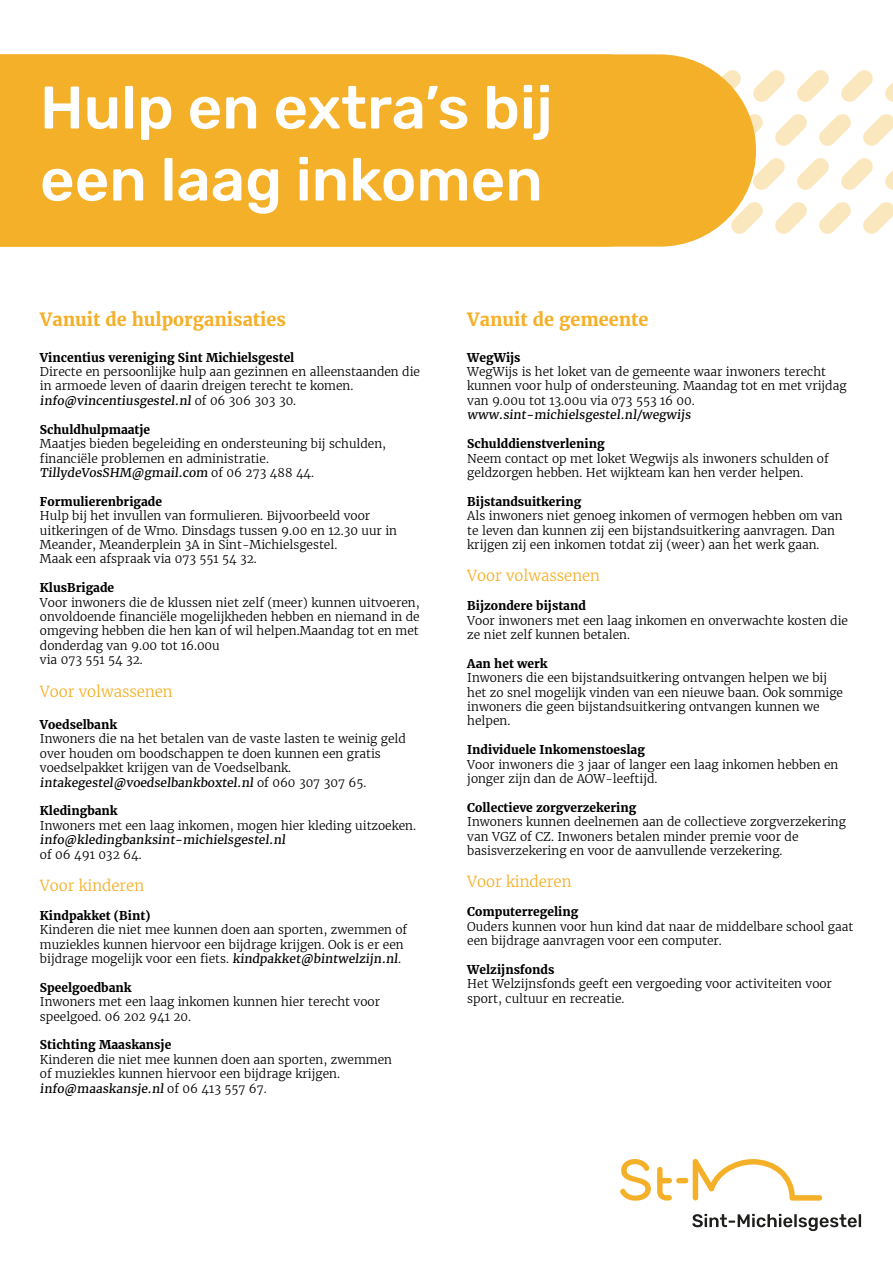
<style>
.page{position:relative;width:893px;height:1263px;background:#fff}
.page>*{position:absolute;margin:0;border:0;box-sizing:border-box;transform-origin:0 0}
.t1{font:500 60px/72px "Rubik";color:#fff}
.t2{font:700 18px "Merriweather";color:#f4b028}
.t3{font:300 15px "Merriweather";color:#f4b028}
.t4{font:300 12px/14.4px "Merriweather";color:#000}
.t5{font:700 12px "Merriweather";color:#000}
.t6{font:12px "Merriweather";color:#000}
.s1{font-weight:400}
</style>
<div class="page">
<svg style="left:756px;top:70px;width:137px;height:164px"></svg>
<div style="left:0;top:54px;width:756px;height:193px;background:#f4b028"></div>
<div style="left:676px;top:1178px;width:12px;height:5px;background:#f4b028;border-radius:3px"></div>
<svg style="left:657px;top:1167px;width:15px;height:33px"></svg>
<svg style="left:620px;top:1159px;width:31px;height:42px"></svg>
<svg style="left:693px;top:1159px;width:129px;height:41px"></svg>
<svg style="left:692px;top:1214px;width:169px;height:17px"></svg>
<h1 class="t1" style="left:40px;top:73px;width:514px">Hulp en extra’s bij een laag inkomen</h1>
<h2 class="t2" style="left:40px;top:307px;width:248px">Vanuit de hulporganisaties</h2>
<p class="t5" style="left:40px;top:349px;width:256px">Vincentius vereniging Sint Michielsgestel</p>
<p class="t4" style="left:40px;top:364px;width:382px">Directe en persoonlijke hulp aan gezinnen en alleenstaanden die in armoede leven of daarin dreigen terecht te komen. <span class="s1">info@vincentiusgestel.nl</span> of 06 306 303 30.</p>
<p class="t5" style="left:40px;top:421px;width:112px">Schuldhulpmaatje</p>
<p class="t4" style="left:40px;top:436px;width:348px">Maatjes bieden begeleiding en ondersteuning bij schulden, financiële problemen en administratie.<br><span class="s1">TillydeVosSHM@gmail.com</span> of 06 273 488 44.</p>
<p class="t5" style="left:40px;top:493px;width:124px">Formulierenbrigade</p>
<p class="t4" style="left:40px;top:508px;width:359px">Hulp bij het invullen van formulieren. Bijvoorbeeld voor uitkeringen of de Wmo. Dinsdags tussen 9.00 en 12.30 uur in Meander, Meanderplein 3A in Sint-Michielsgestel.<br>Maak een afspraak via 073 551 54 32.</p>
<p class="t5" style="left:40px;top:580px;width:76px">KlusBrigade</p>
<p class="t4" style="left:40px;top:595px;width:381px">Voor inwoners die de klussen niet zelf (meer) kunnen uitvoeren, onvoldoende financiële mogelijkheden hebben en niemand in de omgeving hebben die hen kan of wil helpen.Maandag tot en met donderdag van 9.00 tot 16.00u<br>via 073 551 54 32.</p>
<p class="t3" style="left:40px;top:681px;width:134px">Voor volwassenen</p>
<p class="t5" style="left:40px;top:716px;width:79px">Voedselbank</p>
<p class="t4" style="left:40px;top:731px;width:367px">Inwoners die na het betalen van de vaste lasten te weinig geld over houden om boodschappen te doen kunnen een gratis voedselpakket krijgen van de Voedselbank. <span class="s1">intakegestel@voedselbankboxtel.nl</span> of 060 307 307 65.</p>
<p class="t5" style="left:40px;top:803px;width:79px">Kledingbank</p>
<p class="t4" style="left:40px;top:818px;width:378px">Inwoners met een laag inkomen, mogen hier kleding uitzoeken.</p>
<p class="t6" style="left:40px;top:832px;width:249px">info@kledingbanksint-michielsgestel.nl</p>
<p class="t4" style="left:40px;top:847px;width:103px">of 06 491 032 64.</p>
<p class="t3" style="left:40px;top:875px;width:106px">Voor kinderen</p>
<p class="t5" style="left:40px;top:907px;width:112px">Kindpakket (Bint)</p>
<p class="t4" style="left:40px;top:922px;width:369px">Kinderen die niet mee kunnen doen aan sporten, zwemmen of muziekles kunnen hiervoor een bijdrage krijgen. Ook is er een bijdrage mogelijk voor een fiets. <span class="s1">kindpakket@bintwelzijn.nl</span>.</p>
<p class="t5" style="left:40px;top:979px;width:93px">Speelgoedbank</p>
<p class="t4" style="left:40px;top:994px;width:342px">Inwoners met een laag inkomen kunnen hier terecht voor speelgoed. 06 202 941 20.</p>
<p class="t5" style="left:40px;top:1037px;width:133px">Stichting Maaskansje</p>
<p class="t4" style="left:40px;top:1052px;width:354px">Kinderen die niet mee kunnen doen aan sporten, zwemmen of muziekles kunnen hiervoor een bijdrage krijgen. <span class="s1">info@maaskansje.nl</span> of 06 413 557 67.</p>
<h2 class="t2" style="left:467px;top:307px;width:183px">Vanuit de gemeente</h2>
<p class="t5" style="left:467px;top:349px;width:55px">WegWijs</p>
<p class="t4" style="left:467px;top:364px;width:381px">WegWijs is het loket van de gemeente waar inwoners terecht kunnen voor hulp of ondersteuning. Maandag tot en met vrijdag van 9.00u tot 13.00u via 073 553 16 00.</p>
<p class="t6" style="left:467px;top:407px;width:227px">www.sint-michielsgestel.nl/wegwijs</p>
<p class="t5" style="left:467px;top:436px;width:139px">Schulddienstverlening</p>
<p class="t4" style="left:467px;top:451px;width:363px">Neem contact op met loket Wegwijs als inwoners schulden of geldzorgen hebben. Het wijkteam kan hen verder helpen.</p>
<p class="t5" style="left:467px;top:493px;width:116px">Bijstandsuitkering</p>
<p class="t4" style="left:467px;top:508px;width:377px">Als inwoners niet genoeg inkomen of vermogen hebben om van te leven dan kunnen zij een bijstandsuitkering aanvragen. Dan krijgen zij een inkomen totdat zij (weer) aan het werk gaan.</p>
<p class="t3" style="left:467px;top:566px;width:134px">Voor volwassenen</p>
<p class="t5" style="left:467px;top:598px;width:120px">Bijzondere bijstand</p>
<p class="t4" style="left:467px;top:613px;width:382px">Voor inwoners met een laag inkomen en onverwachte kosten die ze niet zelf kunnen betalen.</p>
<p class="t5" style="left:467px;top:655px;width:82px">Aan het werk</p>
<p class="t4" style="left:467px;top:670px;width:377px">Inwoners die een bijstandsuitkering ontvangen helpen we bij het zo snel mogelijk vinden van een nieuwe baan. Ook sommige inwoners die geen bijstandsuitkering ontvangen kunnen we helpen.</p>
<p class="t5" style="left:467px;top:742px;width:179px">Individuele Inkomenstoeslag</p>
<p class="t4" style="left:467px;top:757px;width:373px">Voor inwoners die 3 jaar of langer een laag inkomen hebben en jonger zijn dan de AOW-leeftijd.</p>
<p class="t5" style="left:467px;top:799px;width:171px">Collectieve zorgverzekering</p>
<p class="t4" style="left:467px;top:814px;width:380px">Inwoners kunnen deelnemen aan de collectieve zorgverzekering van VGZ of CZ. Inwoners betalen minder premie voor de basisverzekering en voor de aanvullende verzekering.</p>
<p class="t3" style="left:467px;top:872px;width:106px">Voor kinderen</p>
<p class="t5" style="left:467px;top:904px;width:112px">Computerregeling</p>
<p class="t4" style="left:467px;top:919px;width:387px">Ouders kunnen voor hun kind dat naar de middelbare school gaat een bijdrage aanvragen voor een computer.</p>
<p class="t5" style="left:467px;top:961px;width:89px">Welzijnsfonds</p>
<p class="t4" style="left:467px;top:976px;width:366px">Het Welzijnsfonds geeft een vergoeding voor activiteiten voor sport, cultuur en recreatie.</p>
</div>
